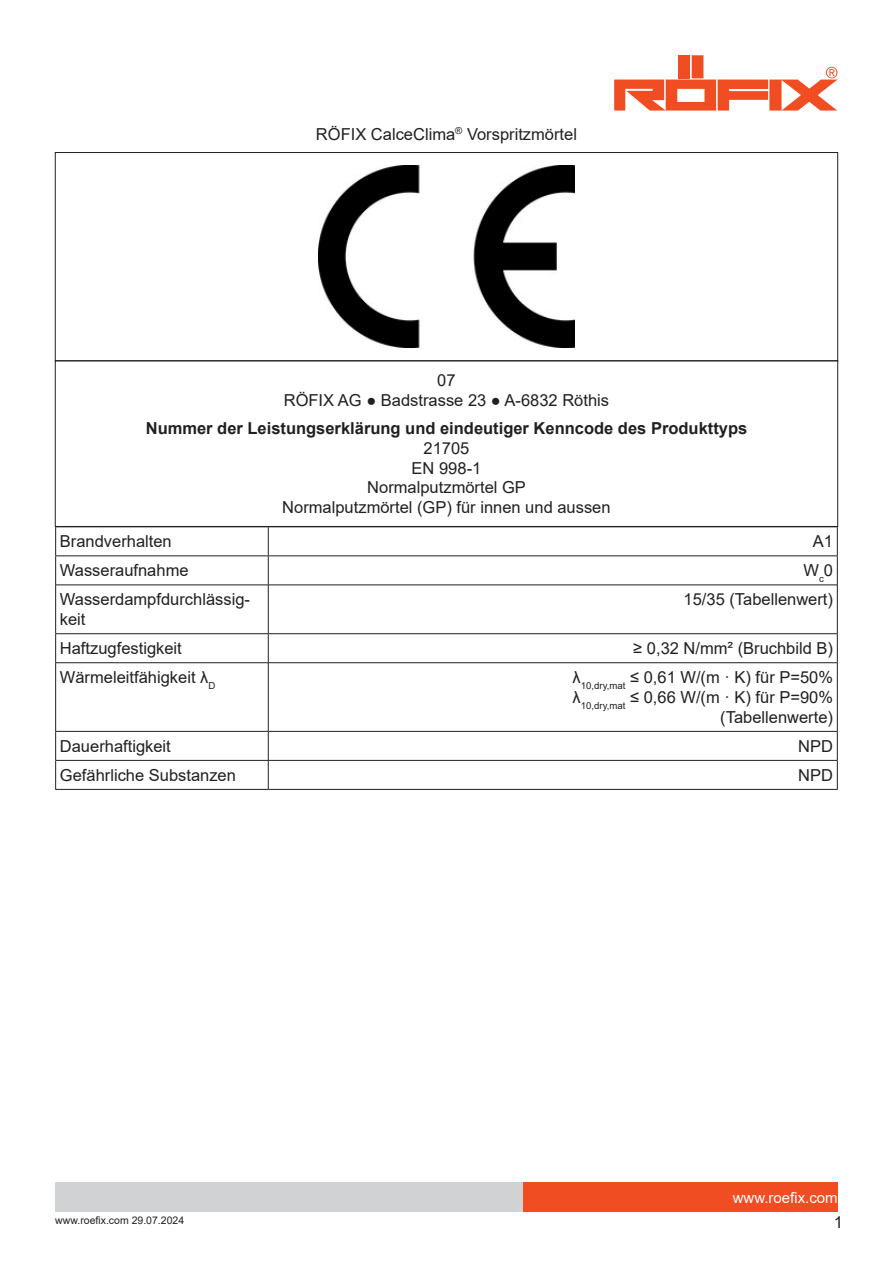
<style>
.page{position:relative;width:893px;height:1263px;background:#fff}
.page>*{position:absolute;margin:0;border:0;box-sizing:border-box;transform-origin:0 0}
.t1{font:16.5px/19.8px "Arial";color:#231f20;text-align:center}
.t2{font:700 16.5px "Arial";color:#231f20}
.t3{font:15px "Arial";color:#fff}
.t4{font:10.5px "Arial";color:#231f20}
</style>
<div class="page">
<div style="left:523px;top:1182px;width:315px;height:30px;background:#f04d22"></div>
<div style="left:55px;top:1182px;width:468px;height:30px;background:#d1d2d4"></div>
<div style="left:692px;top:55px;width:11px;height:23px;background:#f04d22"></div>
<div style="left:678px;top:55px;width:12px;height:23px;background:#f04d22"></div>
<svg style="left:614px;top:67px;width:223px;height:44px"></svg>
<img style="left:319px;top:166px;width:255px;height:181px">
<div style="left:55px;top:360px;width:783px;height:167px;border:1px solid #231f20"></div>
<hr style="left:55px;top:526px;width:213px;height:1px;background:#231f20">
<hr style="left:268px;top:526px;width:570px;height:1px;background:#231f20">
<hr style="left:55px;top:555px;width:213px;height:1px;background:#231f20">
<svg style="left:55px;top:527px;width:1px;height:58px"></svg>
<hr style="left:268px;top:555px;width:570px;height:1px;background:#231f20">
<svg style="left:268px;top:527px;width:1px;height:58px"></svg>
<svg style="left:837px;top:527px;width:1px;height:58px"></svg>
<hr style="left:55px;top:585px;width:1px;height:48px;background:#231f20">
<hr style="left:268px;top:585px;width:1px;height:48px;background:#231f20">
<hr style="left:837px;top:585px;width:1px;height:48px;background:#231f20">
<hr style="left:55px;top:633px;width:213px;height:1px;background:#231f20">
<svg style="left:55px;top:634px;width:1px;height:29px"></svg>
<hr style="left:268px;top:633px;width:570px;height:1px;background:#231f20">
<svg style="left:268px;top:634px;width:1px;height:28px"></svg>
<svg style="left:837px;top:634px;width:1px;height:29px"></svg>
<hr style="left:55px;top:663px;width:1px;height:68px;background:#231f20">
<hr style="left:268px;top:663px;width:1px;height:68px;background:#231f20">
<hr style="left:837px;top:663px;width:1px;height:68px;background:#231f20">
<hr style="left:55px;top:731px;width:213px;height:1px;background:#231f20">
<hr style="left:268px;top:731px;width:570px;height:1px;background:#231f20">
<svg style="left:55px;top:732px;width:1px;height:57px"></svg>
<svg style="left:268px;top:732px;width:1px;height:57px"></svg>
<svg style="left:837px;top:732px;width:1px;height:57px"></svg>
<hr style="left:55px;top:789px;width:213px;height:1px;background:#231f20">
<hr style="left:268px;top:789px;width:570px;height:1px;background:#231f20">
<hr style="left:56px;top:585px;width:212px;height:1px;background:#231f20">
<hr style="left:268px;top:585px;width:569px;height:1px;background:#231f20">
<hr style="left:56px;top:662px;width:212px;height:1px;background:#231f20">
<hr style="left:268px;top:662px;width:569px;height:1px;background:#231f20">
<hr style="left:56px;top:760px;width:212px;height:1px;background:#231f20">
<hr style="left:268px;top:760px;width:569px;height:1px;background:#231f20">
<p class="t1" style="left:316px;top:124px;width:263px">RÖFIX CalceClima<sup>®</sup> Vorspritzmörtel</p>
<p class="t1" style="left:284px;top:370px;width:327px">07<br>RÖFIX AG ● Badstrasse 23 ● A-6832 Röthis</p>
<p class="t2" style="left:146px;top:417px;width:603px">Nummer der Leistungserklärung und eindeutiger Kenncode des Produkttyps</p>
<p class="t1" style="left:282px;top:438px;width:330px">21705<br>EN 998-1<br>Normalputzmörtel GP<br>Normalputzmörtel (GP) für innen und aussen</p>
<p class="t1" style="left:60px;top:531px;width:113px">Brandverhalten</p>
<p class="t1" style="left:813px;top:531px;width:22px">A1</p>
<p class="t1" style="left:60px;top:561px;width:130px">Wasseraufnahme</p>
<p class="t1" style="left:803px;top:561px;width:31px">W<sub>c</sub>0</p>
<p class="t1" style="left:60px;top:590px;width:192px;text-align:left">Wasserdampfdurchlässig&shy;keit</p>
<p class="t1" style="left:684px;top:590px;width:151px">15/35 (Tabellenwert)</p>
<p class="t1" style="left:60px;top:638px;width:123px">Haftzugfestigkeit</p>
<p class="t1" style="left:633px;top:638px;width:201px">≥ 0,32 N/mm² (Bruchbild B)</p>
<p class="t1" style="left:60px;top:667px;width:157px">Wärmeleitfähigkeit λ<sub>D</sub></p>
<p class="t1" style="left:572px;top:667px;width:262px;text-align:right">λ<sub>10,dry,mat</sub> ≤ 0,61 W/(m · K) für P=50% λ<sub>10,dry,mat</sub> ≤ 0,66 W/(m · K) für P=90% (Tabellenwerte)</p>
<p class="t1" style="left:60px;top:736px;width:112px">Dauerhaftigkeit</p>
<p class="t1" style="left:798px;top:736px;width:36px">NPD</p>
<p class="t1" style="left:60px;top:765px;width:178px">Gefährliche Substanzen</p>
<p class="t1" style="left:798px;top:765px;width:36px">NPD</p>
<p class="t4" style="left:55px;top:1213px;width:130px">www.roefix.com 29.07.2024</p>
<p class="t3" style="left:733px;top:1187px;width:107px">www.roefix.com</p>
<p class="t1" style="left:834px;top:1212px;width:11px">1</p>
</div>
